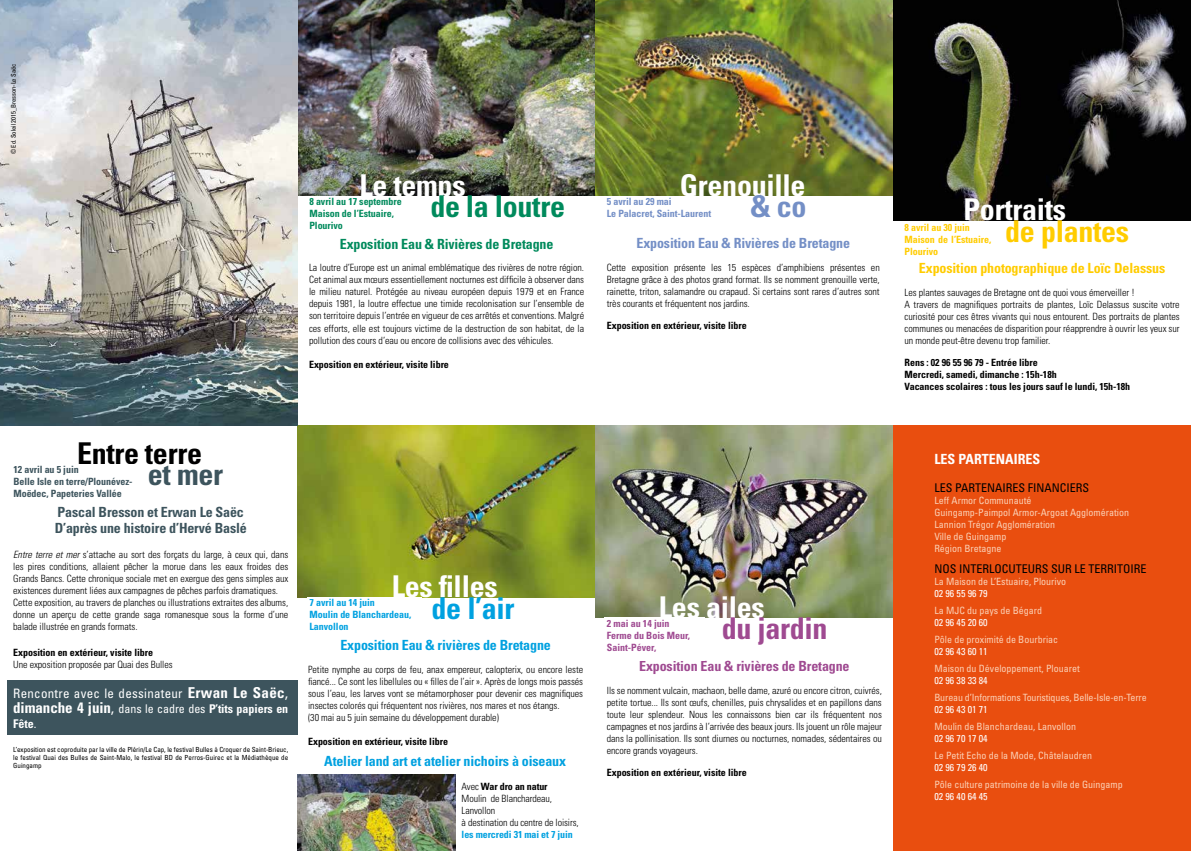
<style>
.page{position:relative;width:1191px;height:851px;background:#fff}
.page>*{position:absolute;margin:0;border:0;box-sizing:border-box;transform-origin:0 0}
.t1{font:700 condensed 30px "Univers";letter-spacing:-.01em;color:#fff}
.t2{font:700 condensed 30px "Univers";letter-spacing:-.01em;color:#008a5c}
.t3{font:700 condensed 30px "Univers";letter-spacing:-.01em;color:#000}
.t4{font:700 condensed 30px "Univers";letter-spacing:-.01em;color:#fc0}
.t5{font:700 condensed 30px "Univers";letter-spacing:-.01em;color:#9f4a91}
.t6{font:700 condensed 30px "Univers";color:#00a1e0}
.t7{font:700 condensed 30px "Univers";color:#3d545d}
.t8{font:700 condensed 30px "Univers";color:#748fc6}
.t9{font:700 condensed 14px "Univers";letter-spacing:-.01em;color:#00a1e0}
.t10{font:700 condensed 14px/16.8px "Univers";letter-spacing:-.01em;color:#3d545d}
.t11{font:700 condensed 14px "Univers";letter-spacing:-.01em;color:#fc0}
.t12{font:700 condensed 14px "Univers";letter-spacing:-.01em;color:#008a5c}
.t13{font:700 condensed 14px "Univers";letter-spacing:-.01em;color:#9f4a91}
.t14{font:700 condensed 14px "Univers";letter-spacing:-.01em;color:#748fc6}
.t15{font:700 condensed 14px "Univers";color:#fff}
.t16{font:condensed 13px "Univers";letter-spacing:.02em;color:#fff}
.t17{font:condensed 12px "Univers";color:#000}
.t18{font:700 condensed 12px/14.4px "Univers";letter-spacing:-.005em;color:#fff}
.t19{font:300 condensed 10px/12px "Univers";letter-spacing:-.005em;color:#000}
.t20{font:condensed 10px/12px "Univers";color:#fbd0b5}
.t21{font:700 condensed 10px/12px "Univers";letter-spacing:-.005em;color:#000}
.t22{font:condensed 10px "Univers";color:#fff}
.t23{font:700 condensed 10px/12px "Univers";letter-spacing:-.005em;color:#00a1e0}
.t24{font:700 condensed 10px/12px "Univers";letter-spacing:-.005em;color:#3d545d}
.t25{font:700 condensed 10px/12px "Univers";letter-spacing:-.005em;color:#008a5c}
.t26{font:700 condensed 10px/12px "Univers";letter-spacing:-.005em;color:#fc0}
.t27{font:700 condensed 10px/12px "Univers";color:#9f4a91}
.t28{font:700 condensed 10px/12px "Univers";letter-spacing:-.005em;color:#748fc6}
.t29{font:condensed 7px/8.4px "Univers";color:#000;text-align:justify}
.t30{font:condensed 6.5px "Univers";letter-spacing:-.005em;color:#000}
.s1{font-style:italic}
.s2{font-weight:700;font-size:15px}
.s3{font-size:15px}
.s4{font-weight:400;font-size:15px}
.s5{font-weight:400}
.s6{font-weight:700}
</style>
<div class="page">
<div style="left:7px;top:679px;width:291px;height:55px;background:#3d545d"></div>
<img style="left:298px;top:425px;width:297px;height:172px">
<img style="left:298px;top:0;width:595px;height:195px">
<img style="left:595px;top:425px;width:298px;height:192px">
<img style="left:0;top:0;width:298px;height:425px">
<img style="left:298px;top:774px;width:158px;height:76px">
<div style="left:893px;top:425px;width:298px;height:425px;background:#e94e0f"></div>
<img style="left:893px;top:0;width:298px;height:220px">
<p class="t30" style="left:9px;top:154px;width:92px;rotate:-90deg">© Ed. Soleil 2015_Bresson-Le Saëc</p>
<h1 class="t1" style="left:680px;top:166px;width:127px">Grenouille</h1>
<h1 class="t1" style="left:359px;top:167px;width:108px">Le temps</h1>
<h1 class="t8" style="left:750px;top:188px;width:57px">&amp; co</h1>
<h1 class="t2" style="left:430px;top:188px;width:136px">de la loutre</h1>
<p class="t25" style="left:309px;top:195px;width:94px">8 avril au 17 septembre<br>Maison de l’Estuaire,<br>Plourivo</p>
<p class="t28" style="left:607px;top:195px;width:106px">5 avril au 29 mai<br>Le Palacret, Saint-Laurent</p>
<h2 class="t12" style="left:340px;top:235px;width:215px">Exposition Eau &amp; Rivières de Bretagne</h2>
<p class="t19" style="left:309px;top:262px;width:277px;text-align:justify">La loutre d’Europe est un animal emblématique des rivières de notre région.<br>Cet animal aux mœurs essentiellement nocturnes est difficile à observer dans le milieu naturel. Protégée au niveau européen depuis 1979 et en France depuis 1981, la loutre effectue une timide recolonisation sur l’ensemble de son territoire depuis l’entrée en vigueur de ces arrêtés et conventions. Malgré ces efforts, elle est toujours victime de la destruction de son habitat, de la pollution des cours d’eau ou encore de collisions avec des véhicules.</p>
<p class="t21" style="left:309px;top:358px;width:141px">Exposition en extérieur, visite libre</p>
<h2 class="t14" style="left:636px;top:235px;width:215px">Exposition Eau &amp; Rivières de Bretagne</h2>
<p class="t19" style="left:607px;top:261px;width:274px;text-align:justify">Cette exposition présente les 15 espèces d’amphibiens présentes en Bretagne grâce à des photos grand format. Ils se nomment grenouille verte, rainette, triton, salamandre ou crapaud. Si certains sont rares d’autres sont très courants et fréquentent nos jardins.</p>
<p class="t21" style="left:607px;top:319px;width:141px">Exposition en extérieur, visite libre</p>
<h1 class="t3" style="left:77px;top:434px;width:127px">Entre terre</h1>
<h1 class="t7" style="left:148px;top:456px;width:77px">et mer</h1>
<h2 class="t10" style="left:55px;top:503px;width:194px">Pascal Bresson et Erwan Le Saëc<br>D’après une histoire d’Hervé Baslé</h2>
<p class="t24" style="left:13px;top:463px;width:121px">12 avril au 5 juin<br>Belle Isle en terre/Plounévez-<br>Moëdec, Papeteries Vallée</p>
<p class="t19" style="left:13px;top:548px;width:277px"><span class="s1">Entre terre et mer</span> s’attache au sort des forçats du large, à ceux qui, dans les pires conditions, allaient pêcher la morue dans les eaux froides des Grands Bancs. Cette chronique sociale met en exergue des gens simples aux existences durement liées aux campagnes de pêches parfois dramatiques.<br>Cette exposition, au travers de planches ou illustrations extraites des albums, donne un aperçu de cette grande saga romanesque sous la forme d’une balade illustrée en grands formats.</p>
<p class="t21" style="left:13px;top:646px;width:141px">Exposition en extérieur, visite libre</p>
<p class="t19" style="left:13px;top:658px;width:161px">Une exposition proposée par Quai des Bulles</p>
<h3 class="t16" style="left:13px;top:685px;width:276px">Rencontre avec le dessinateur <span class="s2">Erwan Le Saëc</span><span class="s3">,</span></h3>
<p class="t18" style="left:13px;top:701px;width:276px"><span class="s3">dimanche 4 juin</span><span class="s4">,</span> <span class="s5">dans le cadre des</span> P’tits papiers en<br>Fête<span class="s5">.</span></p>
<p class="t29" style="left:13px;top:744px;width:276px">L’exposition est coproduite par la ville de Plérin/Le Cap, le festival Bulles à Croquer de Saint-Brieuc, le festival Quai des Bulles de Saint-Malo, le festival BD de Perros-Guirec et la Médiathèque de Guingamp</p>
<h1 class="t1" style="left:392px;top:568px;width:107px">Les filles</h1>
<h1 class="t6" style="left:431px;top:589px;width:84px">de l’air</h1>
<p class="t23" style="left:309px;top:596px;width:103px">7 avril au 14 juin<br>Moulin de Blanchardeau,<br>Lanvollon</p>
<h2 class="t9" style="left:340px;top:636px;width:212px">Exposition Eau &amp; rivières de Bretagne</h2>
<p class="t19" style="left:308px;top:663px;width:276px">Petite nymphe au corps de feu, anax empereur, calopterix, ou encore leste fiancé... Ce sont les libellules ou « -filles de l’air ». Après de longs mois passés sous l’eau, les larves vont se métamorphoser pour devenir ces magnifiques insectes colorés qui fréquentent nos rivières, nos mares et nos étangs.<br>(30 mai au 5 juin semaine du développement durable)</p>
<p class="t21" style="left:308px;top:735px;width:141px">Exposition en extérieur, visite libre</p>
<h2 class="t9" style="left:324px;top:752px;width:243px">Atelier land art et atelier nichoirs à oiseaux</h2>
<p class="t19" style="left:461px;top:780px;width:119px">Avec <span class="s6">War dro an natur<br></span>Moulin de Blanchardeau,<br>Lanvollon<br>à destination du centre de loisirs,</p>
<p class="t23" style="left:461px;top:827px;width:113px">les mercredi 31 mai et 7 juin</p>
<h1 class="t1" style="left:659px;top:588px;width:107px">Les ailes</h1>
<h1 class="t5" style="left:722px;top:610px;width:107px">du jardin</h1>
<p class="t27" style="left:607px;top:617px;width:85px">2 mai au 14 juin<br>Ferme du Bois Meur,<br>Saint-Péver,</p>
<h2 class="t13" style="left:639px;top:657px;width:212px">Exposition Eau &amp; rivières de Bretagne</h2>
<p class="t19" style="left:607px;top:684px;width:276px;text-align:justify">Ils se nomment vulcain, machaon, belle dame, azuré ou encore citron, cuivrés, petite tortue... Ils sont œufs, chenilles, puis chrysalides et en papillons dans toute leur splendeur. Nous les connaissons bien car ils fréquentent nos campagnes et nos jardins à l’arrivée des beaux jours. Ils jouent un rôle majeur dans la pollinisation. Ils sont diurnes ou nocturnes, nomades, sédentaires ou encore grands voyageurs.</p>
<p class="t21" style="left:607px;top:766px;width:141px">Exposition en extérieur, visite libre</p>
<h1 class="t1" style="left:963px;top:191px;width:104px">Portraits</h1>
<h1 class="t4" style="left:1005px;top:213px;width:125px">de plantes</h1>
<h2 class="t11" style="left:919px;top:260px;width:248px">Exposition photographique de Loïc Delassus</h2>
<p class="t26" style="left:904px;top:221px;width:88px">8 avril au 30 juin<br>Maison de l’Estuaire,<br>Plourivo</p>
<p class="t19" style="left:904px;top:286px;width:277px">Les plantes sauvages de Bretagne ont de quoi vous émerveiller !<br>A travers de magnifiques portraits de plantes, Loïc Delassus suscite votre curiosité pour ces êtres vivants qui nous entourent. Des portraits de plantes communes ou menacées de disparition pour réapprendre à ouvrir les yeux sur un monde peut-être devenu trop familier.</p>
<p class="t21" style="left:904px;top:356px;width:227px">Rens : 02 96 55 96 79 - Entrée libre<br>Mercredi, samedi, dimanche : 15h-18h<br>Vacances scolaires : tous les jours sauf le lundi, 15h-18h</p>
<h2 class="t15" style="left:934px;top:450px;width:107px">LES PARTENAIRES</h2>
<p class="t17" style="left:934px;top:480px;width:156px">LES PARTENAIRES FINANCIERS</p>
<p class="t20" style="left:934px;top:494px;width:196px">Leff Armor Communauté<br>Guingamp-Paimpol Armor-Argoat Agglomération<br>Lannion Trégor Agglomération<br>Ville de Guingamp<br>Région Bretagne</p>
<p class="t17" style="left:934px;top:561px;width:214px">NOS INTERLOCUTEURS SUR LE TERRITOIRE</p>
<p class="t20" style="left:934px;top:575px;width:133px">La Maison de L’Estuaire, Plourivo</p>
<p class="t22" style="left:934px;top:587px;width:55px">02 96 55 96 79</p>
<p class="t20" style="left:934px;top:604px;width:109px">La MJC du pays de Bégard</p>
<p class="t22" style="left:934px;top:616px;width:55px">02 96 45 20 60</p>
<p class="t20" style="left:934px;top:633px;width:125px">Pôle de proximité de Bourbriac</p>
<p class="t22" style="left:934px;top:645px;width:55px">02 96 43 60 11</p>
<p class="t20" style="left:934px;top:662px;width:147px">Maison du Développement, Plouaret</p>
<p class="t22" style="left:934px;top:674px;width:55px">02 96 38 33 84</p>
<p class="t20" style="left:934px;top:691px;width:214px">Bureau d’Informations Touristiques, Belle-Isle-en-Terre</p>
<p class="t22" style="left:934px;top:703px;width:55px">02 96 43 01 71</p>
<p class="t20" style="left:934px;top:720px;width:143px">Moulin de Blanchardeau, Lanvollon</p>
<p class="t22" style="left:934px;top:732px;width:55px">02 96 70 17 04</p>
<p class="t20" style="left:934px;top:749px;width:159px">Le Petit Echo de la Mode, Châtelaudren</p>
<p class="t22" style="left:934px;top:761px;width:55px">02 96 79 26 40</p>
<p class="t20" style="left:934px;top:778px;width:190px">Pôle culture patrimoine de la ville de Guingamp</p>
<p class="t22" style="left:934px;top:790px;width:55px">02 96 40 64 45</p>
</div>
